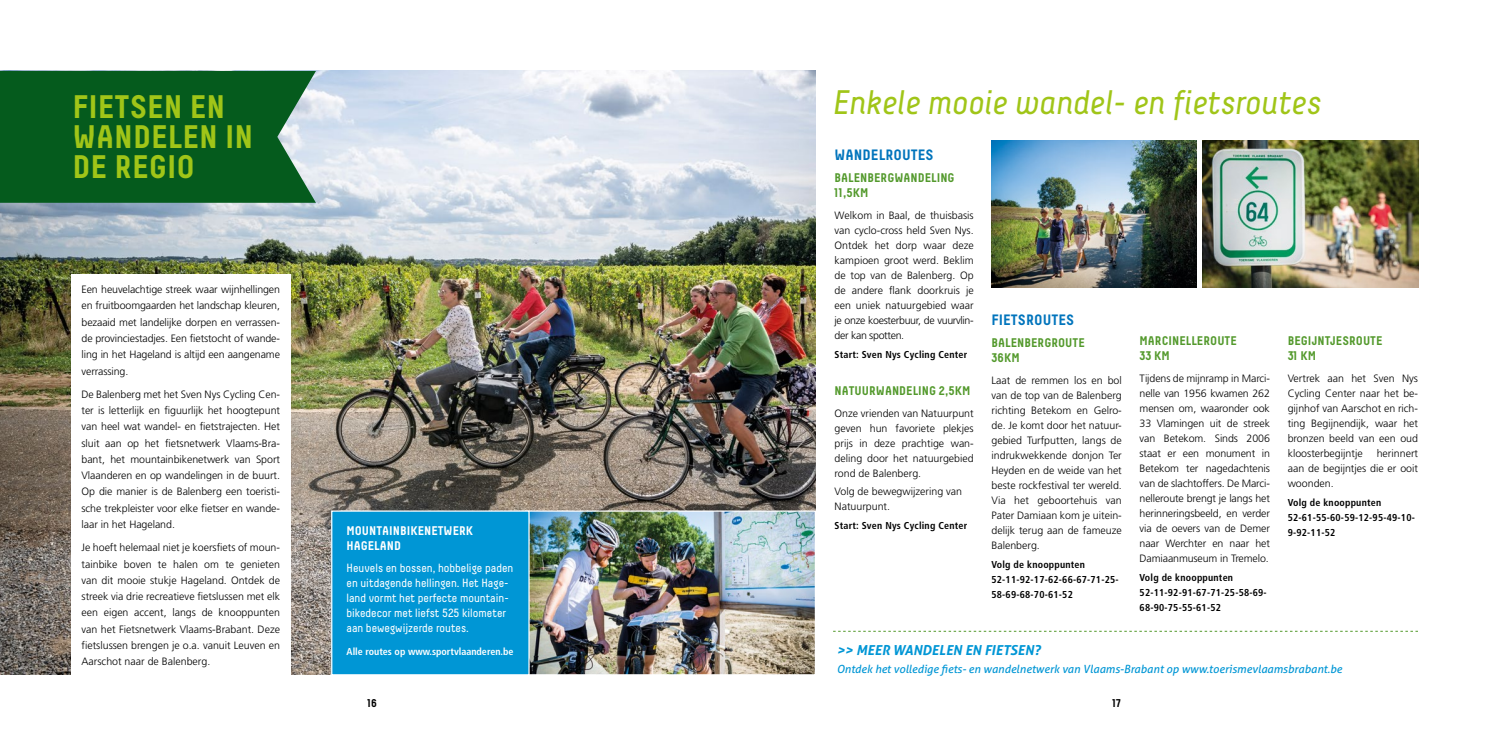
<style>
.page{position:relative;width:1489px;height:745px;background:#fff}
.page>*{position:absolute;margin:0;border:0;box-sizing:border-box;transform-origin:0 0}
.t1{font:italic 34px "Decima";color:#a0c518}
.t2{font:700 32.5px/30px "Decima";color:#a0c518}
.t3{font:700 15px "Decima";color:#0074bc}
.t4{font:italic 700 13.75px "Aller";color:#0096d5}
.t5{font:700 12.5px/15px "Decima";color:#53992c}
.t6{font:700 12.5px/15px "Decima";color:#fff}
.t7{font:11.88px/15px "Decima";color:#fff}
.t8{font:italic 11.25px "Aller";color:#0096d5}
.t9{font:700 11.25px "Decima";color:#000}
.t10{font:300 10.62px/15px "Frutiger LT Pro";color:#000;text-align:justify}
.t11{font:700 condensed 10px/15px "Frutiger LT Pro";letter-spacing:.02em;color:#000}
.t12{font:700 condensed 10px "Frutiger LT Pro";color:#fff}
</style>
<div class="page">
<img style="left:0;top:71px;width:815px;height:602px">
<div style="left:0;top:71px;width:316px;height:132px;background:#055b1d"></div>
<div style="left:71px;top:274px;width:220px;height:411px;background:#fff"></div>
<img style="left:1202px;top:140px;width:215px;height:147px">
<img style="left:991px;top:140px;width:205px;height:147px">
<svg style="left:833px;top:630px;width:584px;height:1px"></svg>
<img style="left:529px;top:512px;width:285px;height:161px">
<div style="left:524px;top:510px;width:292px;height:165px;border:1px solid #fff"></div>
<div style="left:332px;top:510px;width:197px;height:164px;background:#0096d5"></div>
<div style="left:331px;top:510px;width:198px;height:165px;border:1px solid #fff"></div>
<h2 class="t2" style="left:72px;top:91px;width:182px">FIETSEN EN<br>WANDELEN IN<br>DE REGIO</h2>
<p class="t10" style="left:81px;top:281px;width:200px;line-height:16.2px">Een heuvelachtige streek waar wijnhellingen en fruitboomgaarden het landschap kleuren, bezaaid met landelijke dorpen en verrassen&shy;de provinciestadjes. Een fietstocht of wande&shy;ling in het Hageland is altijd een aangename verrassing.</p>
<p class="t10" style="left:81px;top:386px;width:200px;line-height:16.2px">De Balenberg met het Sven Nys Cycling Cen&shy;ter is letterlijk en figuurlijk het hoogtepunt van heel wat wandel- en fietstrajecten. Het sluit aan op het fietsnetwerk Vlaams-Bra&shy;bant, het mountainbikenetwerk van Sport Vlaanderen en op wandelingen in de buurt.<br>Op die manier is de Balenberg een toeristi&shy;sche trekpleister voor elke fietser en wande&shy;laar in het Hageland.</p>
<p class="t10" style="left:81px;top:539px;width:200px;line-height:16.2px">Je hoeft helemaal niet je koersfiets of moun&shy;tainbike boven te halen om te genieten van dit mooie stukje Hageland. Ontdek de streek via drie recreatieve fietslussen met elk een eigen accent, langs de knooppunten van het Fietsnetwerk Vlaams-Brabant. Deze fietslussen brengen je o.a. vanuit Leuven en Aarschot naar de Balenberg.</p>
<p class="t6" style="left:346px;top:523px;width:128px">MOUNTAINBIKENETWERK<br>HAGELAND</p>
<p class="t7" style="left:346px;top:560px;width:168px">Heuvels en bossen, hobbelige paden en uitdagende hellingen. Het Hage&shy;land vormt het perfecte mountain&shy;bikedecor met liefst 525 kilometer aan bewegwijzerde routes.</p>
<p class="t12" style="left:346px;top:644px;width:168px">Alle routes op www.sportvlaanderen.be</p>
<h1 class="t1" style="left:833px;top:83px;width:489px">Enkele mooie wandel- en fietsroutes</h1>
<h3 class="t3" style="left:834px;top:145px;width:100px">WANDELROUTES</h3>
<p class="t5" style="left:834px;top:169px;width:121px">BALENBERGWANDELING<br>11,5KM</p>
<p class="t10" style="left:834px;top:207px;width:141px">Welkom in Baal, de thuisbasis van cyclo-cross held Sven Nys.<br>Ontdek het dorp waar deze kampioen groot werd. Beklim de top van de Balenberg. Op de andere flank doorkruis je een uniek natuurgebied waar je onze koesterbuur, de vuurvlin&shy;der kan spotten.</p>
<p class="t11" style="left:834px;top:346px;width:134px">Start: Sven Nys Cycling Center</p>
<p class="t5" style="left:834px;top:382px;width:137px">NATUURWANDELING 2,5KM</p>
<p class="t10" style="left:834px;top:405px;width:141px">Onze vrienden van Natuurpunt geven hun favoriete plekjes prijs in deze prachtige wan&shy;deling door het natuurgebied rond de Balenberg.</p>
<p class="t10" style="left:834px;top:484px;width:129px">Volg de bewegwijzering van<br>Natuurpunt.</p>
<p class="t11" style="left:834px;top:517px;width:134px">Start: Sven Nys Cycling Center</p>
<h3 class="t3" style="left:991px;top:310px;width:84px">FIETSROUTES</h3>
<p class="t5" style="left:991px;top:334px;width:95px">BALENBERGROUTE<br>36KM</p>
<p class="t10" style="left:991px;top:372px;width:132px">Laat de remmen los en bol van de top van de Balenberg richting Betekom en Gelro&shy;de. Je komt door het natuur&shy;gebied Turfputten, langs de indrukwekkende donjon Ter Heyden en de weide van het beste rockfestival ter wereld.<br>Via het geboortehuis van Pater Damiaan kom je uitein&shy;delijk terug aan de fameuze Balenberg.</p>
<p class="t11" style="left:991px;top:556px;width:129px">Volg de knooppunten<br>52-11-92-17-62-66-67-71-25-<br>58-69-68-70-61-52</p>
<p class="t5" style="left:1139px;top:332px;width:99px">MARCINELLEROUTE<br>33 KM</p>
<p class="t10" style="left:1139px;top:371px;width:132px">Tijdens de mijnramp in Marci&shy;nelle van 1956 kwamen 262 mensen om, waaronder ook 33 Vlamingen uit de streek van Betekom. Sinds 2006 staat er een monument in Betekom ter nagedachtenis van de slachtoffers. De Marci&shy;nelleroute brengt je langs het herinneringsbeeld, en verder via de oevers van de Demer naar Werchter en naar het Damiaanmuseum in Tremelo.</p>
<p class="t11" style="left:1139px;top:569px;width:129px">Volg de knooppunten<br>52-11-92-91-67-71-25-58-69-<br>68-90-75-55-61-52</p>
<p class="t5" style="left:1287px;top:332px;width:96px">BEGIJNTJESROUTE<br>31 KM</p>
<p class="t10" style="left:1287px;top:371px;width:132px">Vertrek aan het Sven Nys Cycling Center naar het be&shy;gijnhof van Aarschot en rich&shy;ting Begijnendijk, waar het bronzen beeld van een oud kloosterbegijntje</p>
<p class="t10" style="left:1287px;top:446px;width:132px;text-indent:89px">herinnert aan de begijntjes die er ooit woonden.</p>
<p class="t11" style="left:1287px;top:494px;width:129px">Volg de knooppunten<br>52-61-55-60-59-12-95-49-10-<br>9-92-11-52</p>
<p class="t4" style="left:836px;top:640px;width:205px">&gt;&gt; MEER WANDELEN EN FIETSEN?</p>
<p class="t8" style="left:836px;top:662px;width:507px">Ontdek het volledige fiets- en wandelnetwerk van Vlaams-Brabant op www.toerismevlaamsbrabant.be</p>
<p class="t9" style="left:367px;top:696px;width:11px">16</p>
<p class="t9" style="left:1112px;top:696px;width:10px">17</p>
</div>
